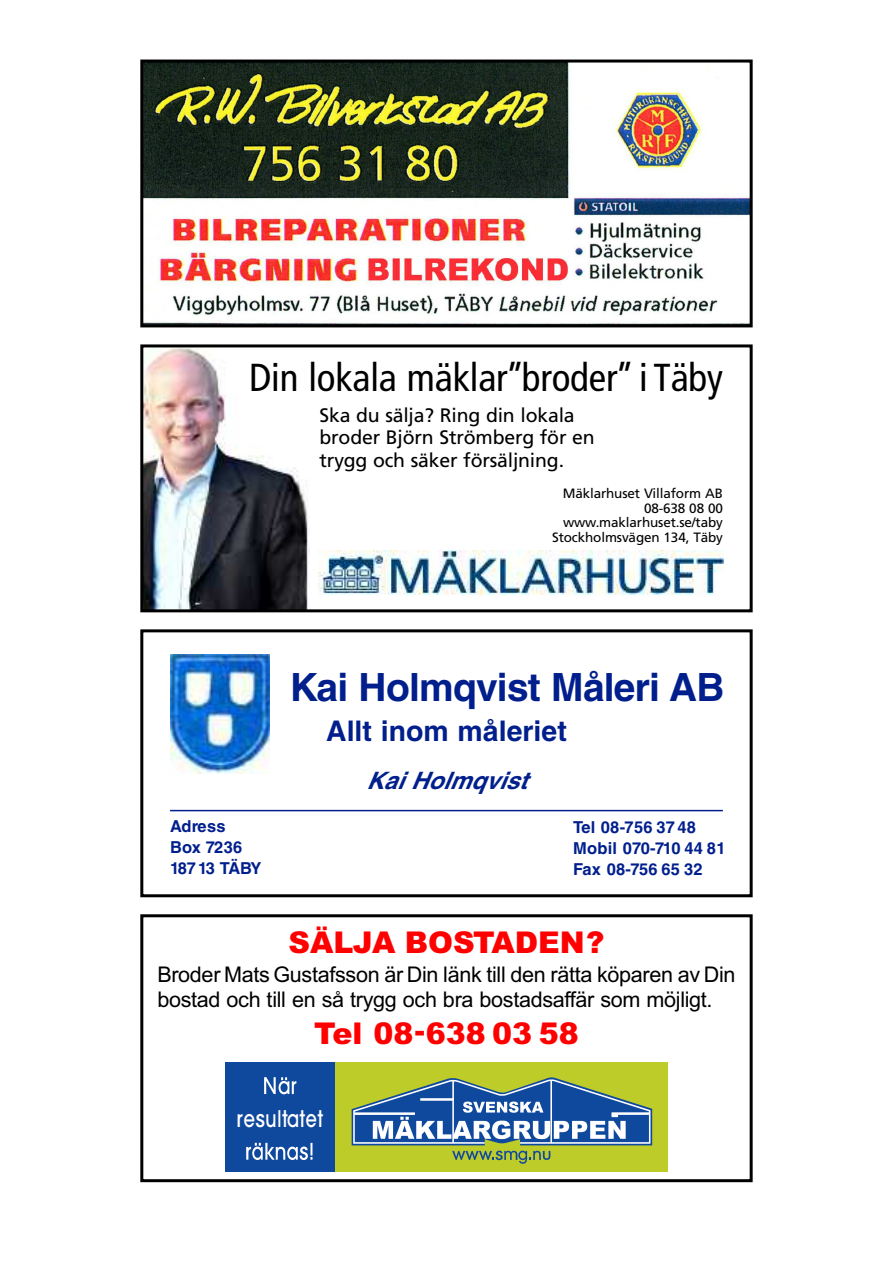
<style>
.page{position:relative;width:893px;height:1263px;background:#fff}
.page>*{position:absolute;margin:0;border:0;box-sizing:border-box;transform-origin:0 0}
.t1{font:condensed 39px "Frutiger";letter-spacing:-.005em;color:#000}
.t2{font:700 39px "Helvetica";letter-spacing:-.02em;color:#001f8d}
.t3{font:900 30px "Arial";color:#f00}
.t4{font:700 28.5px "Helvetica";color:#001f8d}
.t5{font:italic 700 24px "Helvetica";color:#001f8d}
.t6{font:500 23.7px "Avant Garde IT Cby BT";color:#fff;scale:.95 1}
.t7{font:21.6px/24.6px "Arial";letter-spacing:-.015em;color:#000}
.t8{font:19.5px/22.5px "Frutiger";letter-spacing:-.01em;color:#000}
.t9{font:700 16.5px/21px "Helvetica";letter-spacing:.015em;color:#001f8d}
.t10{font:700 16.5px/21px "Helvetica";letter-spacing:-.02em;color:#001f8d}
.t11{font:13.5px/15px "Frutiger";letter-spacing:-.01em;color:#000;text-align:right}
</style>
<div class="page">
<img style="left:144px;top:348px;width:164px;height:260px">
<img style="left:144px;top:64px;width:605px;height:259px">
<div style="left:140px;top:60px;width:613px;height:267px;border:3px solid #000"></div>
<div style="left:140px;top:914px;width:613px;height:268px;border:3px solid #000"></div>
<div style="left:332px;top:1062px;width:336px;height:110px;background:#becc2a"></div>
<div style="left:225px;top:1062px;width:110px;height:110px;background:#0f499d"></div>
<svg style="left:264px;top:1077px;width:32px;height:17px"></svg>
<svg style="left:246px;top:1143px;width:66px;height:17px"></svg>
<svg style="left:352px;top:1077px;width:300px;height:87px"></svg>
<hr style="left:550px;top:1080px;width:2px;height:63px;background:#fff">
<div style="left:140px;top:629px;width:613px;height:268px;border:3px solid #000"></div>
<div style="left:140px;top:344px;width:613px;height:268px;border:3px solid #000"></div>
<img style="left:171px;top:654px;width:99px;height:119px">
<hr style="left:170px;top:810px;width:553px;height:1px;background:#001f8d">
<img style="left:318px;top:551px;width:406px;height:44px">
<h1 class="t1" style="left:249px;top:361px;width:475px">Din lokala mäklar”broder”i Täby</h1>
<p class="t8" style="left:320px;top:405px;width:277px">Ska du sälja? Ring din lokala broder Björn Strömberg för en trygg och säker försäljning.</p>
<p class="t11" style="left:563px;top:487px;width:162px">Mäklarhuset Villaform AB<br>08-638 08 00</p>
<p class="t11" style="left:552px;top:515px;width:172px">www.maklarhuset.se/taby<br>Stockholmsvägen 134, Täby</p>
<h1 class="t2" style="left:290px;top:672px;width:436px">Kai Holmqvist Måleri AB</h1>
<h3 class="t4" style="left:326px;top:720px;width:242px">Allt inom måleriet</h3>
<p class="t5" style="left:366px;top:771px;width:162px">Kai Holmqvist</p>
<p class="t10" style="left:170px;top:817px;width:93px">Adress<br>Box 7236<br>187 13 TÄBY</p>
<p class="t9" style="left:573px;top:818px;width:154px">Tel 08-756 3748<br>Mobil 070-710 44 81<br>Fax 08-756 65 32</p>
<h2 class="t3" style="left:289px;top:925px;width:317px">SÄLJA BOSTADEN?</h2>
<p class="t7" style="left:157px;top:962px;width:580px">Broder Mats Gustafsson är Din länk till den rätta köparen av Din bostad och till en så trygg och bra bostadsaffär som möjligt.</p>
<h2 class="t3" style="left:314px;top:1016px;width:266px">Tel 08-638 03 58</h2>
<p class="t6" style="left:237px;top:1105px;width:93px">resu tatet</p>
</div>
